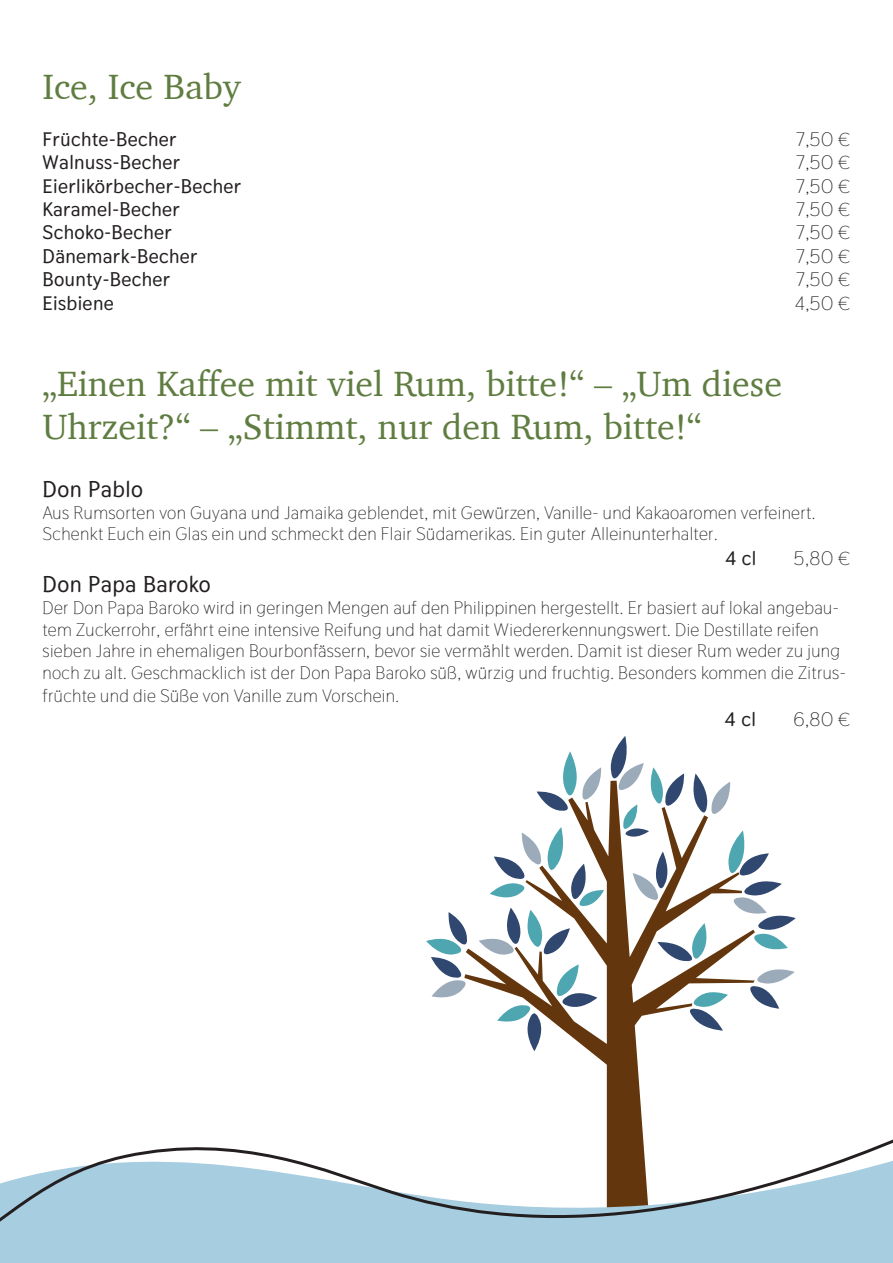
<style>
.page{position:relative;width:893px;height:1263px;background:#fff}
.page>*{position:absolute;margin:0;border:0;box-sizing:border-box;transform-origin:0 0}
.t1{font:36px/43.2px "Charter";color:#607d41}
.t2{font:700 22.5px "Thasadith";letter-spacing:.02em;color:#231f20}
.t3{font:700 19.5px "Thasadith";letter-spacing:.02em;color:#231f20}
.t4{font:19.5px "Thasadith";letter-spacing:.02em;color:#231f20}
.t5{font:18px/21.6px "Thasadith";letter-spacing:.02em;color:#231f20}
</style>
<div class="page">
<svg style="left:426px;top:912px;width:38px;height:86px"></svg>
<svg style="left:464px;top:781px;width:285px;height:316px"></svg>
<svg style="left:537px;top:751px;width:64px;height:61px"></svg>
<svg style="left:691px;top:773px;width:39px;height:42px"></svg>
<svg style="left:728px;top:830px;width:68px;height:121px"></svg>
<svg style="left:749px;top:969px;width:46px;height:40px"></svg>
<svg style="left:555px;top:964px;width:42px;height:45px"></svg>
<svg style="left:657px;top:923px;width:52px;height:39px"></svg>
<svg style="left:497px;top:1005px;width:47px;height:46px"></svg>
<svg style="left:633px;top:851px;width:37px;height:50px"></svg>
<svg style="left:479px;top:827px;width:125px;height:129px"></svg>
<svg style="left:611px;top:736px;width:73px;height:102px"></svg>
<svg style="left:689px;top:989px;width:39px;height:41px"></svg>
<svg style="left:0;top:1097px;width:893px;height:166px"></svg>
<p class="t1" style="left:43px;top:65px;width:200px">Ice, Ice Baby</p>
<p class="t3" style="left:43px;top:123px;width:136px">Früchte-Becher</p>
<p class="t4" style="left:796px;top:124px;width:56px">7,50 €</p>
<p class="t3" style="left:43px;top:146px;width:139px">Walnuss-Becher</p>
<p class="t4" style="left:796px;top:147px;width:56px">7,50 €</p>
<p class="t3" style="left:43px;top:170px;width:200px">Eierlikörbecher-Becher</p>
<p class="t4" style="left:796px;top:170px;width:56px">7,50 €</p>
<p class="t3" style="left:43px;top:193px;width:139px">Karamel-Becher</p>
<p class="t4" style="left:796px;top:194px;width:56px">7,50 €</p>
<p class="t3" style="left:43px;top:217px;width:131px">Schoko-Becher</p>
<p class="t4" style="left:796px;top:217px;width:56px">7,50 €</p>
<p class="t3" style="left:43px;top:240px;width:157px">Dänemark-Becher</p>
<p class="t4" style="left:796px;top:241px;width:56px">7,50 €</p>
<p class="t3" style="left:43px;top:263px;width:129px">Bounty-Becher</p>
<p class="t4" style="left:796px;top:264px;width:56px">7,50 €</p>
<p class="t3" style="left:43px;top:287px;width:73px">Eisbiene</p>
<p class="t4" style="left:795px;top:287px;width:57px">4,50 €</p>
<p class="t1" style="left:43px;top:362px;width:741px">„Einen Kaffee mit viel Rum, bitte!“ – „Um diese<br>Uhrzeit?“ – „Stimmt, nur den Rum, bitte!“</p>
<p class="t2" style="left:43px;top:470px;width:102px">Don Pablo</p>
<p class="t5" style="left:43px;top:502px;width:774px">Aus Rumsorten von Guyana und Jamaika geblendet, mit Gewürzen, Vanille- und Kakaoaromen verfeinert.<br>Schenkt Euch ein Glas ein und schmeckt den Flair Südamerikas. Ein guter Alleinunterhalter.</p>
<p class="t3" style="left:725px;top:542px;width:33px">4 cl</p>
<p class="t4" style="left:794px;top:543px;width:58px">5,80 €</p>
<p class="t2" style="left:43px;top:566px;width:170px">Don Papa Baroko</p>
<p class="t5" style="left:43px;top:597px;width:805px">Der Don Papa Baroko wird in geringen Mengen auf den Philippinen hergestellt. Er basiert auf lokal angebau&shy;tem Zuckerrohr, erfährt eine intensive Reifung und hat damit Wiedererkennungswert. Die Destillate reifen sieben Jahre in ehemaligen Bourbonfässern, bevor sie vermählt werden. Damit ist dieser Rum weder zu jung noch zu alt. Geschmacklich ist der Don Papa Baroko süß, würzig und fruchtig. Besonders kommen die Zitrus-</p>
<p class="t5" style="left:43px;top:685px;width:358px">früchte und die Süße von Vanille zum Vorschein.</p>
<p class="t3" style="left:724px;top:703px;width:33px">4 cl</p>
<p class="t4" style="left:793px;top:703px;width:59px">6,80 €</p>
</div>
